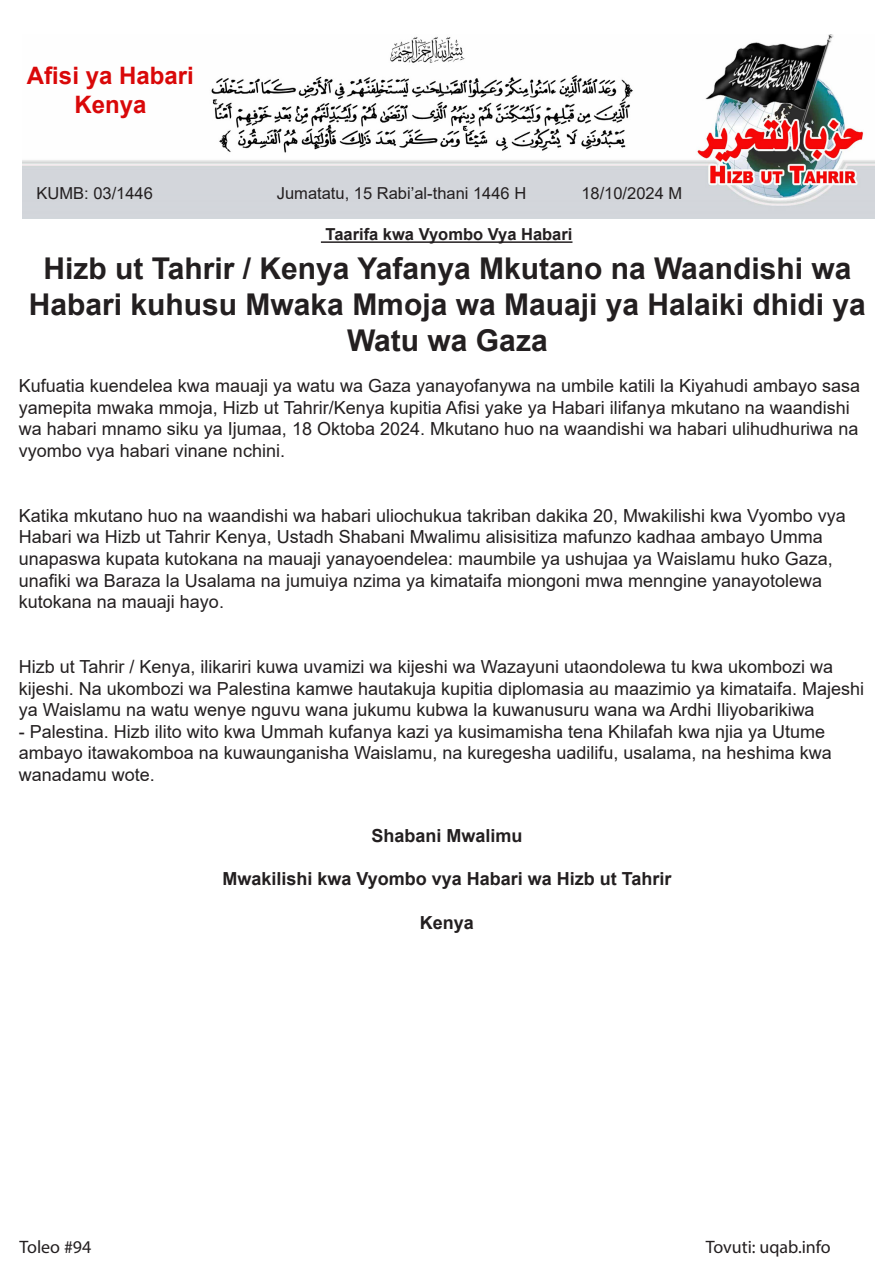
<style>
.page{position:relative;width:893px;height:1263px;background:#fff}
.page>*{position:absolute;margin:0;border:0;box-sizing:border-box;transform-origin:0 0}
.t1{font:700 30px/36px "Arial";color:#231f20;text-align:center}
.t2{font:700 24px "Arial";color:#d90809}
.t3{font:18px/21.6px "Arial";color:#231f20}
.t4{font:700 18px "Arial";color:#231f20}
.t5{font:18px "Myriad Pro";color:#231f20}
.t6{font:16.5px "Arial";color:#231f20}
.t7{font:700 16.5px "Arial";color:#231f20}
</style>
<div class="page">
<hr style="left:321px;top:241px;width:251px;height:2px;background:#231f20">
<img style="left:23px;top:35px;width:851px;height:183px">
<p class="t2" style="left:27px;top:59px;width:168px">Afisi ya Habari</p>
<p class="t2" style="left:74px;top:87px;width:74px">Kenya</p>
<p class="t6" style="left:37px;top:182px;width:118px">KUMB: 03/1446</p>
<p class="t6" style="left:277px;top:182px;width:251px">Jumatatu, 15 Rabi’al-thani 1446 H</p>
<p class="t6" style="left:581px;top:182px;width:102px">18/10/2024 M</p>
<p class="t7" style="left:325px;top:223px;width:248px">Taarifa kwa Vyombo Vya Habari</p>
<p class="t1" style="left:29px;top:251px;width:838px">Hizb ut Tahrir / Kenya Yafanya Mkutano na Waandishi wa<br>Habari kuhusu Mwaka Mmoja wa Mauaji ya Halaiki dhidi ya<br>Watu wa Gaza</p>
<p class="t3" style="left:19px;top:375px;width:843px">Kufuatia kuendelea kwa mauaji ya watu wa Gaza yanayofanywa na umbile katili la Kiyahudi ambayo sasa yamepita mwaka mmoja, Hizb ut Tahrir/Kenya kupitia Afisi yake ya Habari ilifanya mkutano na waandishi wa habari mnamo siku ya Ijumaa, 18 Oktoba 2024. Mkutano huo na waandishi wa habari ulihudhuriwa na vyombo vya habari vinane nchini.</p>
<p class="t3" style="left:19px;top:504px;width:828px">Katika mkutano huo na waandishi wa habari uliochukua takriban dakika 20, Mwakilishi kwa Vyombo vya Habari wa Hizb ut Tahrir Kenya, Ustadh Shabani Mwalimu alisisitiza mafunzo kadhaa ambayo Umma unapaswa kupata kutokana na mauaji yanayoendelea: maumbile ya ushujaa ya Waislamu huko Gaza, unafiki wa Baraza la Usalama na jumuiya nzima ya kimataifa miongoni mwa menngine yanayotolewa kutokana na mauaji hayo.</p>
<p class="t3" style="left:19px;top:656px;width:847px">Hizb ut Tahrir / Kenya, ilikariri kuwa uvamizi wa kijeshi wa Wazayuni utaondolewa tu kwa ukombozi wa kijeshi. Na ukombozi wa Palestina kamwe hautakuja kupitia diplomasia au maazimio ya kimataifa. Majeshi ya Waislamu na watu wenye nguvu wana jukumu kubwa la kuwanusuru wana wa Ardhi Iliyobarikiwa</p>
<p class="t3" style="left:19px;top:720px;width:814px">- Palestina. Hizb ilito wito kwa Ummah kufanya kazi ya kusimamisha tena Khilafah kwa njia ya Utume ambayo itawakomboa na kuwaunganisha Waislamu, na kuregesha uadilifu, usalama, na heshima kwa wanadamu wote.</p>
<p class="t4" style="left:371px;top:823px;width:153px">Shabani Mwalimu</p>
<p class="t4" style="left:222px;top:866px;width:451px">Mwakilishi kwa Vyombo vya Habari wa Hizb ut Tahrir</p>
<p class="t4" style="left:420px;top:909px;width:56px">Kenya</p>
<p class="t5" style="left:20px;top:1236px;width:73px">Toleo #94</p>
<p class="t5" style="left:706px;top:1236px;width:127px">Tovuti: uqab.info</p>
</div>
